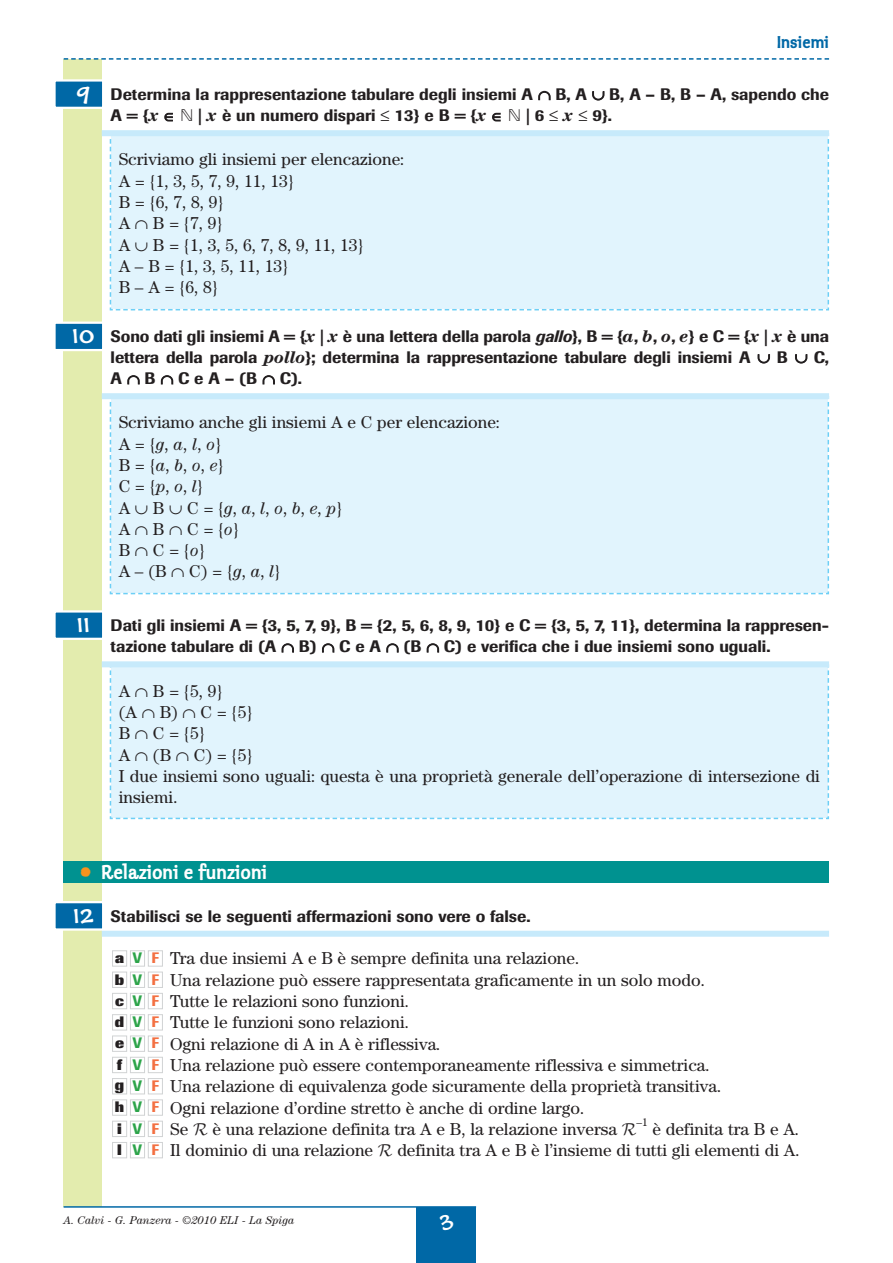
<style>
.page{position:relative;width:893px;height:1263px;background:#fff}
.page>*{position:absolute;margin:0;border:0;box-sizing:border-box;transform-origin:0 0}
.t1{font:21px "Klepto ITC";color:#fff}
.t2{font:19.5px "FM Black Cherry Moon BT";color:#fff}
.t3{font:18px "Klepto ITC";color:#0068a6}
.t4{font:17.25px/21.3px "Century";color:#231f20}
.t5{font:500 16.5px/21.3px "Imago";color:#231f20}
.t6{font:800 15px "Imago";color:#231f20}
.t7{font:italic 11.25px "Century";color:#231f20}
.t8{font:11.25px "Century";color:#231f20}
.s1{font-family:"FM Black Cherry Moon BT";font-weight:400;font-size:21px;color:#fff}
.s2{font-family:"Century";font-weight:700;font-style:italic;font-size:17.25px}
.s3{font-family:"Mathematical Pi Six";font-weight:400}
.s4{font-style:italic}
.s5{color:#f7931d}
.s6{font-family:"Euclid Math One"}
.s7{font-weight:500;color:#2da44a}
.s8{font-weight:500;color:#f37042}
.s9{font-family:"Imago";font-weight:800;font-size:15px}
.s10{font-family:"Imago";font-weight:500;font-size:15px;color:#2da44a}
.s11{font-family:"Imago";font-weight:500;font-size:15px;color:#f37042}
</style>
<div class="page">
<div style="left:109px;top:396px;width:721px;height:199px;background:#e1f4fd"></div>
<div style="left:109px;top:664px;width:721px;height:156px;background:#e1f4fd"></div>
<div style="left:109px;top:133px;width:721px;height:178px;background:#e1f4fd"></div>
<div style="left:64px;top:59px;width:38px;height:1148px;background:#e3ecae"></div>
<div style="left:64px;top:861px;width:765px;height:22px;background:#009290"></div>
<hr style="left:64px;top:1206px;width:412px;height:2px;background:#0068a6">
<svg style="left:64px;top:58px;width:765px;height:2px"></svg>
<div style="left:416px;top:1207px;width:60px;height:56px;background:#0068a6"></div>
<div style="left:55px;top:80px;width:48px;height:28px;background:#0068a6"></div>
<div style="left:53px;top:79px;width:51px;height:30px;border:2px solid #fff"></div>
<div style="left:55px;top:323px;width:48px;height:27px;background:#0068a6"></div>
<div style="left:53px;top:322px;width:51px;height:29px;border:2px solid #fff"></div>
<div style="left:55px;top:611px;width:48px;height:28px;background:#0068a6"></div>
<div style="left:53px;top:610px;width:51px;height:30px;border:2px solid #fff"></div>
<div style="left:55px;top:902px;width:48px;height:28px;background:#0068a6"></div>
<div style="left:53px;top:901px;width:51px;height:30px;border:2px solid #fff"></div>
<div style="left:102px;top:130px;width:727px;height:6px;background:#c7eafb"></div>
<div style="left:102px;top:393px;width:727px;height:6px;background:#c7eafb"></div>
<div style="left:102px;top:661px;width:727px;height:6px;background:#c7eafb"></div>
<div style="left:102px;top:931px;width:727px;height:6px;background:#c7eafb"></div>
<div style="left:148px;top:1142px;width:15px;height:16px;border:1px solid #d1d3d4"></div>
<div style="left:130px;top:1142px;width:15px;height:16px;border:1px solid #d1d3d4"></div>
<div style="left:112px;top:1142px;width:15px;height:16px;border:1px solid #d1d3d4"></div>
<div style="left:148px;top:1121px;width:15px;height:16px;border:1px solid #d1d3d4"></div>
<div style="left:130px;top:1121px;width:15px;height:16px;border:1px solid #d1d3d4"></div>
<div style="left:112px;top:1121px;width:15px;height:16px;border:1px solid #d1d3d4"></div>
<div style="left:148px;top:1099px;width:15px;height:17px;border:1px solid #d1d3d4"></div>
<div style="left:130px;top:1099px;width:15px;height:17px;border:1px solid #d1d3d4"></div>
<div style="left:112px;top:1099px;width:15px;height:17px;border:1px solid #d1d3d4"></div>
<div style="left:148px;top:1078px;width:15px;height:16px;border:1px solid #d1d3d4"></div>
<div style="left:130px;top:1078px;width:15px;height:16px;border:1px solid #d1d3d4"></div>
<div style="left:112px;top:1078px;width:15px;height:16px;border:1px solid #d1d3d4"></div>
<div style="left:148px;top:1057px;width:15px;height:16px;border:1px solid #d1d3d4"></div>
<div style="left:130px;top:1057px;width:15px;height:16px;border:1px solid #d1d3d4"></div>
<div style="left:112px;top:1057px;width:15px;height:16px;border:1px solid #d1d3d4"></div>
<div style="left:148px;top:1036px;width:15px;height:16px;border:1px solid #d1d3d4"></div>
<div style="left:130px;top:1036px;width:15px;height:16px;border:1px solid #d1d3d4"></div>
<div style="left:112px;top:1036px;width:15px;height:16px;border:1px solid #d1d3d4"></div>
<div style="left:148px;top:1014px;width:15px;height:16px;border:1px solid #d1d3d4"></div>
<div style="left:130px;top:1014px;width:15px;height:16px;border:1px solid #d1d3d4"></div>
<div style="left:112px;top:1014px;width:15px;height:16px;border:1px solid #d1d3d4"></div>
<div style="left:148px;top:993px;width:15px;height:16px;border:1px solid #d1d3d4"></div>
<div style="left:130px;top:993px;width:15px;height:16px;border:1px solid #d1d3d4"></div>
<div style="left:112px;top:993px;width:15px;height:16px;border:1px solid #d1d3d4"></div>
<div style="left:148px;top:972px;width:15px;height:16px;border:1px solid #d1d3d4"></div>
<div style="left:130px;top:972px;width:15px;height:16px;border:1px solid #d1d3d4"></div>
<div style="left:112px;top:972px;width:15px;height:16px;border:1px solid #d1d3d4"></div>
<div style="left:148px;top:950px;width:15px;height:17px;border:1px solid #d1d3d4"></div>
<div style="left:130px;top:950px;width:15px;height:17px;border:1px solid #d1d3d4"></div>
<div style="left:112px;top:950px;width:15px;height:17px;border:1px solid #d1d3d4"></div>
<p class="t3" style="left:777px;top:34px;width:53px">+nsiemi</p>
<p class="t5" style="left:111px;top:85px;width:720px;text-indent:-34px"><span class="s1">9</span> Determina la rappresentazione tabulare degli insiemi A ∩ B, A ∪ B, A – B, B – A, sapendo che<br>A = {<span class="s2">x</span> ∈ <span class="s3">-</span> | <span class="s2">x</span> è un numero dispari ≤ 13} e B = {<span class="s2">x</span> ∈ <span class="s3">-</span> | 6 ≤ <span class="s2">x</span> ≤ 9}.</p>
<p class="t4" style="left:119px;top:150px;width:287px">Scriviamo gli insiemi per elencazione:<br>A = {1, 3, 5, 7, 9, 11, 13}<br>B = {6, 7, 8, 9}<br>A ∩ B = {7, 9}<br>A ∪ B = {1, 3, 5, 6, 7, 8, 9, 11, 13}<br>A – B = {1, 3, 5, 11, 13}<br>B – A = {6, 8}</p>
<p class="t5" style="left:111px;top:327px;width:720px;text-align:justify;text-indent:-39px"><span class="s1">10</span> Sono dati gli insiemi A = {<span class="s2">x</span> | <span class="s2">x</span> è una lettera della parola <span class="s4">gallo</span>}, B = {<span class="s2">a</span>, <span class="s2">b</span>, <span class="s2">o</span>, <span class="s2">e</span>} e C = {<span class="s2">x</span> | <span class="s2">x</span> è una lettera della parola <span class="s2">pollo</span>}; determina la rappresentazione tabulare degli insiemi A ∪ B ∪ C, A ∩ B ∩ C e A – (B ∩ C).</p>
<p class="t4" style="left:119px;top:413px;width:383px">Scriviamo anche gli insiemi A e C per elencazione:<br>A = {<span class="s4">g</span>, <span class="s4">a</span>, <span class="s4">l</span>, <span class="s4">o</span>}<br>B = {<span class="s4">a</span>, <span class="s4">b</span>, <span class="s4">o</span>, <span class="s4">e</span>}<br>C = {<span class="s4">p</span>, <span class="s4">o</span>, <span class="s4">l</span>}<br>A ∪ B ∪ C = {<span class="s4">g</span>, <span class="s4">a</span>, <span class="s4">l</span>, <span class="s4">o</span>, <span class="s4">b</span>, <span class="s4">e</span>, <span class="s4">p</span>}<br>A ∩ B ∩ C = {<span class="s4">o</span>}<br>B ∩ C = {<span class="s4">o</span>}<br>A – (B ∩ C) = {<span class="s4">g</span>, <span class="s4">a</span>, <span class="s4">l</span>}</p>
<p class="t5" style="left:111px;top:616px;width:720px;text-indent:-34px"><span class="s1">11</span> Dati gli insiemi A = {3, 5, 7, 9}, B = {2, 5, 6, 8, 9, 10} e C = {3, 5, 7, 11}, determina la rappresen&shy;tazione tabulare di (A ∩ B) ∩ C e A ∩ (B ∩ C) e verifica che i due insiemi sono uguali.</p>
<p class="t4" style="left:119px;top:682px;width:703px">A ∩ B = {5, 9}<br>(A ∩ B) ∩ C = {5}<br>B ∩ C = {5}<br>A ∩ (B ∩ C) = {5}<br>I due insiemi sono uguali: questa è una proprietà generale dell’operazione di intersezione di insiemi.</p>
<p class="t1" style="left:81px;top:863px;width:188px"><span class="s5">•</span> Relazioni e funzioni</p>
<p class="t5" style="left:73px;top:907px;width:459px"><span class="s1">12</span> Stabilisci se le seguenti affermazioni sono vere o false.</p>
<p class="t4" style="left:170px;top:949px;width:553px">Tra due insiemi A e B è sempre definita una relazione.<br>Una relazione può essere rappresentata graficamente in un solo modo.<br>Tutte le relazioni sono funzioni.<br>Tutte le funzioni sono relazioni.<br>Ogni relazione di A in A è riflessiva.<br>Una relazione può essere contemporaneamente riflessiva e simmetrica.<br>Una relazione di equivalenza gode sicuramente della proprietà transitiva.<br>Ogni relazione d’ordine stretto è anche di ordine largo.<br>Se <span class="s6">R</span> è una relazione definita tra A e B, la relazione inversa <span class="s6">R</span></p>
<p class="t6" style="left:115px;top:953px;width:46px">a<span class="s7">V</span><span class="s8">F</span></p>
<p class="t6" style="left:115px;top:974px;width:46px">b<span class="s7">V</span><span class="s8">F</span></p>
<p class="t6" style="left:115px;top:995px;width:46px">c<span class="s7">V</span><span class="s8">F</span></p>
<p class="t6" style="left:115px;top:1017px;width:46px">d<span class="s7">V</span><span class="s8">F</span></p>
<p class="t6" style="left:115px;top:1038px;width:46px">e<span class="s7">V</span><span class="s8">F</span></p>
<p class="t6" style="left:117px;top:1059px;width:44px">f<span class="s7">V</span><span class="s8">F</span></p>
<p class="t6" style="left:115px;top:1079px;width:46px">g<span class="s7">V</span><span class="s8">F</span></p>
<p class="t6" style="left:115px;top:1102px;width:46px">h<span class="s7">V</span><span class="s8">F</span></p>
<p class="t8" style="left:636px;top:1118px;width:13px">–1</p>
<p class="t4" style="left:117px;top:1120px;width:684px;text-align:right">è definita tra B e A.<br><span class="s9">l</span> <span class="s10">V</span> <span class="s11">F</span> Il dominio di una relazione <span class="s6">R</span> definita tra A e B è l’insieme di tutti gli elementi di A.</p>
<p class="t6" style="left:117px;top:1123px;width:44px">i<span class="s7">V</span><span class="s8">F</span></p>
<p class="t7" style="left:64px;top:1217px;width:232px">A. Calvi - G. Panzera - ©2010 ELI - La Spiga</p>
<p class="t2" style="left:439px;top:1213px;width:15px">3</p>
</div>
